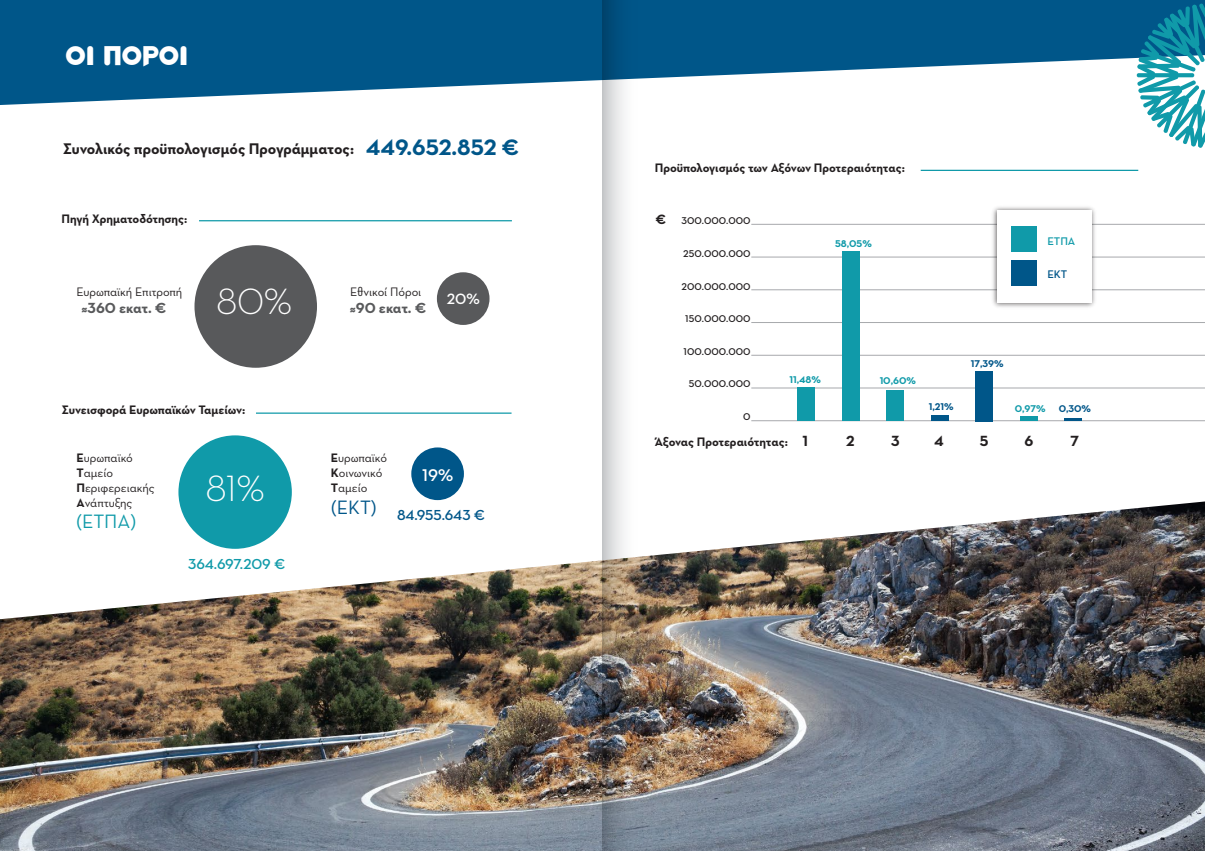
<style>
.page{position:relative;width:1205px;height:851px;background:#fff}
.page>*{position:absolute;margin:0;border:0;box-sizing:border-box;transform-origin:0 0}
.t1{font:300 37.25px "Neutraface Text";color:#fff}
.t2{font:700 27.5px "CF One";color:#fff}
.t3{font:19.62px "Neutraface Text";color:#109aa9}
.t4{font:19.62px "Neutraface Text";color:#005689}
.t5{font:600 17.25px "Neutraface Text";color:#fff}
.t6{font:700 15.62px "Neutraface Text";letter-spacing:-.005em;color:#231f20}
.t7{font:600 15.25px "Neutraface Text";color:#fff}
.t8{font:700 15px "Neutraface Text";color:#231f20}
.t9{font:700 14.88px "Neutraface Text";letter-spacing:-.005em;color:#58595b}
.t10{font:600 14.75px "Neutraface Text";letter-spacing:-.005em;color:#109aa9}
.t11{font:600 14.75px "Neutraface Text";letter-spacing:-.005em;color:#005689}
.t12{font:700 13.75px "Neutraface Text";color:#231f20}
.t13{font:700 12.5px "Neutraface Text";letter-spacing:-.005em;color:#231f20}
.t14{font:12.5px/15px "Neutraface Text";letter-spacing:-.005em;color:#231f20}
.t15{font:600 11.25px "Neutraface Text";color:#109aa9}
.t16{font:600 11.25px "Neutraface Text";color:#005689}
.t17{font:600 10px "Neutraface Text";color:#231f20}
.t18{font:700 10px "Neutraface Text";letter-spacing:-.005em;color:#109aa9}
.t19{font:700 10px "Neutraface Text";letter-spacing:-.005em;color:#005689}
.s1{font-size:22.75px;color:#005689}
.s2{font-weight:700}
</style>
<div class="page">
<svg style="left:0;top:0;width:1205px;height:105px;fill:#005689"></svg>
<hr style="left:921px;top:170px;width:217px;height:1px;background:#109aa9">
<hr style="left:751px;top:420px;width:454px;height:1px;background:#a7a9ac">
<hr style="left:751px;top:387px;width:454px;height:1px;background:#a7a9ac">
<hr style="left:751px;top:355px;width:454px;height:1px;background:#a7a9ac">
<hr style="left:751px;top:322px;width:454px;height:1px;background:#a7a9ac">
<hr style="left:751px;top:289px;width:454px;height:1px;background:#a7a9ac">
<hr style="left:751px;top:257px;width:454px;height:1px;background:#a7a9ac">
<hr style="left:751px;top:224px;width:454px;height:1px;background:#a7a9ac">
<div style="left:797px;top:388px;width:18px;height:33px;background:#109aa9"></div>
<div style="left:841px;top:252px;width:18px;height:169px;background:#109aa9"></div>
<div style="left:886px;top:390px;width:18px;height:31px;background:#109aa9"></div>
<hr style="left:1064px;top:418px;width:18px;height:3px;background:#005689">
<div style="left:1020px;top:416px;width:18px;height:5px;background:#109aa9"></div>
<div style="left:930px;top:415px;width:18px;height:6px;background:#005689"></div>
<div style="left:975px;top:371px;width:18px;height:50px;background:#005689"></div>
<img style="left:989px;top:207px;width:110px;height:100px">
<div style="left:997px;top:211px;width:94px;height:92px;background:#fff"></div>
<div style="left:1010px;top:226px;width:26px;height:26px;background:#109aa9"></div>
<div style="left:1010px;top:260px;width:26px;height:26px;background:#005689"></div>
<svg style="left:1137px;top:3px;width:68px;height:145px"></svg>
<img style="left:0;top:501px;width:1205px;height:349px">
<div style="left:194px;top:245px;width:123px;height:123px;background:#58595b;border-radius:50%"></div>
<div style="left:437px;top:272px;width:52px;height:53px;background:#58595b;border-radius:50%"></div>
<hr style="left:199px;top:220px;width:313px;height:1px;background:#109aa9">
<hr style="left:256px;top:412px;width:255px;height:1px;background:#109aa9">
<div style="left:178px;top:435px;width:114px;height:113px;background:#109aa9;border-radius:50%"></div>
<div style="left:411px;top:447px;width:53px;height:53px;background:#005689;border-radius:50%"></div>
<img style="left:602px;top:0;width:36px;height:850px">
<h2 class="t2" style="left:65px;top:40px;width:124px">ΟΙ ΠΟΡΟΙ</h2>
<p class="t6" style="left:63px;top:136px;width:458px">Συνολικός προϋπολογισμός Προγράμματος: <span class="s1">449.652.852 €</span></p>
<p class="t13" style="left:62px;top:208px;width:127px">Πηγή Χρηματοδότησης:</p>
<p class="t14" style="left:77px;top:283px;width:107px">Ευρωπαϊκή Επιτροπή</p>
<p class="t14" style="left:350px;top:283px;width:73px">Εθνικοί Πόροι</p>
<h1 class="t1" style="left:216px;top:274px;width:77px">80%</h1>
<p class="t9" style="left:82px;top:295px;width:87px">≈360 εκατ. €</p>
<p class="t9" style="left:350px;top:295px;width:78px">≈90 εκατ. €</p>
<p class="t7" style="left:447px;top:286px;width:34px">20%</p>
<p class="t13" style="left:62px;top:399px;width:185px">Συνεισφορά Ευρωπαϊκών Ταμείων:</p>
<p class="t14" style="left:77px;top:449px;width:80px"><span class="s2">Ε</span>υρωπαϊκό<br><span class="s2">Τ</span>αμείο<br><span class="s2">Π</span>εριφερειακής<br><span class="s2">Α</span>νάπτυξης</p>
<h3 class="t3" style="left:77px;top:506px;width:61px">(ΕΤΠΑ)</h3>
<h1 class="t1" style="left:206px;top:461px;width:60px">81%</h1>
<p class="t10" style="left:188px;top:552px;width:99px">364.697.209 €</p>
<p class="t14" style="left:331px;top:449px;width:58px"><span class="s2">Ε</span>υρωπαϊκό<br><span class="s2">Κ</span>οινωνικό<br><span class="s2">Τ</span>αμείο</p>
<h3 class="t4" style="left:331px;top:492px;width:47px">(ΕΚΤ)</h3>
<h3 class="t5" style="left:422px;top:461px;width:33px">19%</h3>
<p class="t11" style="left:397px;top:502px;width:90px">84.955.643 €</p>
<p class="t13" style="left:655px;top:158px;width:252px">Προϋπολογισμός των Αξόνων Προτεραιότητας:</p>
<p class="t12" style="left:655px;top:208px;width:12px">€</p>
<p class="t17" style="left:681px;top:213px;width:71px">300.000.000</p>
<p class="t17" style="left:683px;top:245px;width:69px">250.000.000</p>
<p class="t17" style="left:681px;top:278px;width:71px">200.000.000</p>
<p class="t17" style="left:685px;top:310px;width:67px">150.000.000</p>
<p class="t17" style="left:683px;top:343px;width:69px">100.000.000</p>
<p class="t17" style="left:689px;top:375px;width:63px">50.000.000</p>
<p class="t17" style="left:743px;top:408px;width:9px">0</p>
<p class="t18" style="left:835px;top:235px;width:38px">58,05%</p>
<p class="t18" style="left:789px;top:371px;width:33px">11,48%</p>
<p class="t18" style="left:879px;top:372px;width:38px">10,60%</p>
<p class="t19" style="left:929px;top:398px;width:26px">1,21%</p>
<p class="t15" style="left:1047px;top:232px;width:30px">ΕΤΠΑ</p>
<p class="t16" style="left:1047px;top:265px;width:22px">ΕKΤ</p>
<p class="t19" style="left:971px;top:356px;width:34px">17,39%</p>
<p class="t18" style="left:1014px;top:400px;width:32px">0,97%</p>
<p class="t19" style="left:1059px;top:400px;width:34px">0,30%</p>
<p class="t13" style="left:655px;top:431px;width:134px">Άξονας Προτεραιότητας:</p>
<p class="t8" style="left:802px;top:429px;width:7px">1</p>
<p class="t8" style="left:846px;top:429px;width:10px">2</p>
<p class="t8" style="left:891px;top:429px;width:10px">3</p>
<p class="t8" style="left:934px;top:429px;width:11px">4</p>
<p class="t8" style="left:980px;top:429px;width:10px">5</p>
<p class="t8" style="left:1024px;top:429px;width:10px">6</p>
<p class="t8" style="left:1070px;top:429px;width:10px">7</p>
</div>
